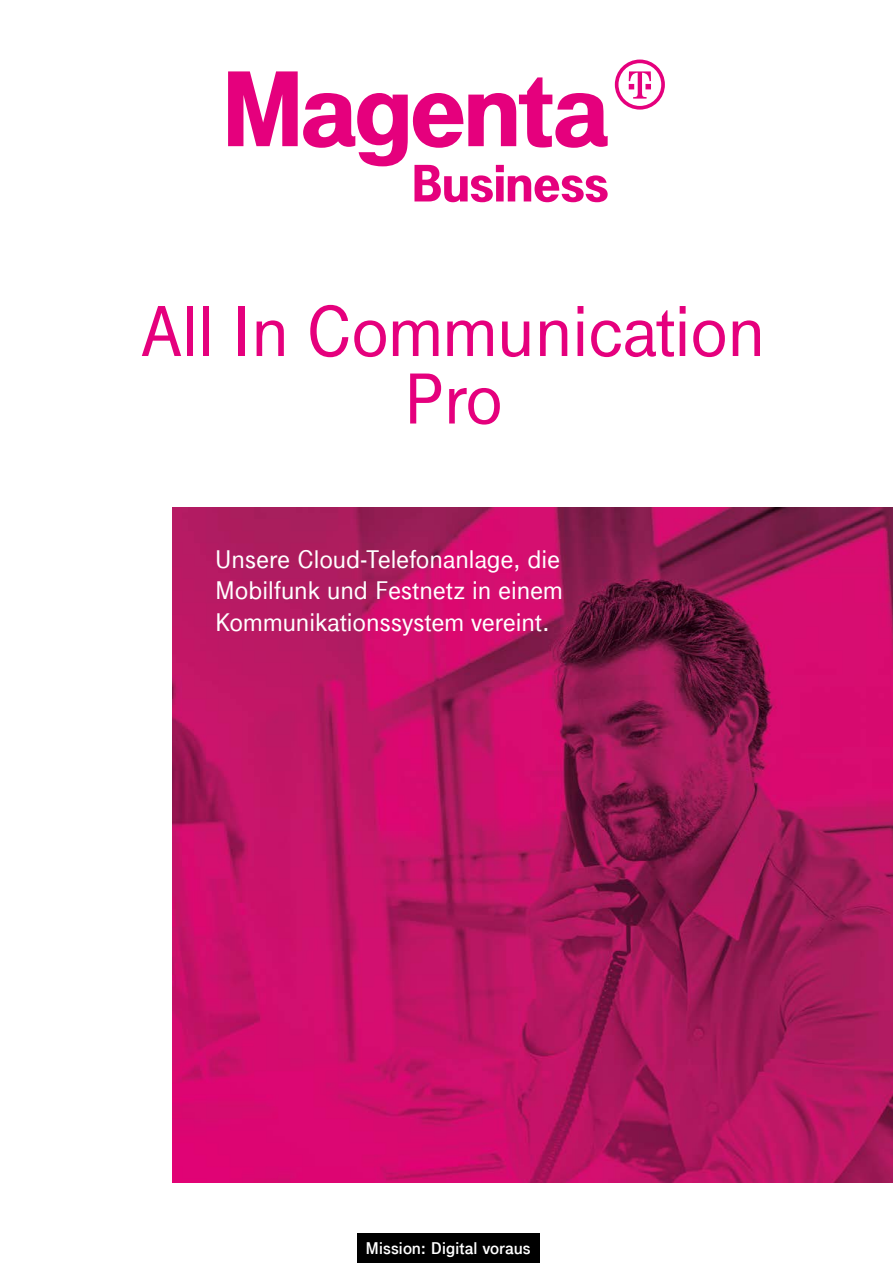
<style>
.page{position:relative;width:893px;height:1263px;background:#fff}
.page>*{position:absolute;margin:0;border:0;box-sizing:border-box;transform-origin:0 0}
.Headline{font:500 75px/67.5px "Tele Grotesk Next";letter-spacing:-.02em;color:#e5007d;text-align:center}
.t1{font:500 27px/31.5px "Tele Grotesk Next";letter-spacing:-.015em;color:#fff;text-align:justify}
.t2{font:700 18px "Tele Grotesk Next";letter-spacing:-.015em;color:#fff}
</style>
<div class="page">
<img style="left:172px;top:507px;width:721px;height:675px">
<svg style="left:615px;top:60px;width:50px;height:50px"></svg>
<svg style="left:228px;top:71px;width:380px;height:131px"></svg>
<div style="left:357px;top:1234px;width:182px;height:29px;background:#000"></div>
<p class="Headline" style="left:140px;top:298px;width:627px">All In Communication<br>Pro</p>
<p class="t1" style="left:215px;top:543px;width:350px">Unsere Cloud-Telefonanlage, die Mobilfunk und Festnetz in einem Kommunikationssystem vereint.</p>
<p class="t2" style="left:366px;top:1238px;width:166px">Mission: Digital voraus</p>
</div>
